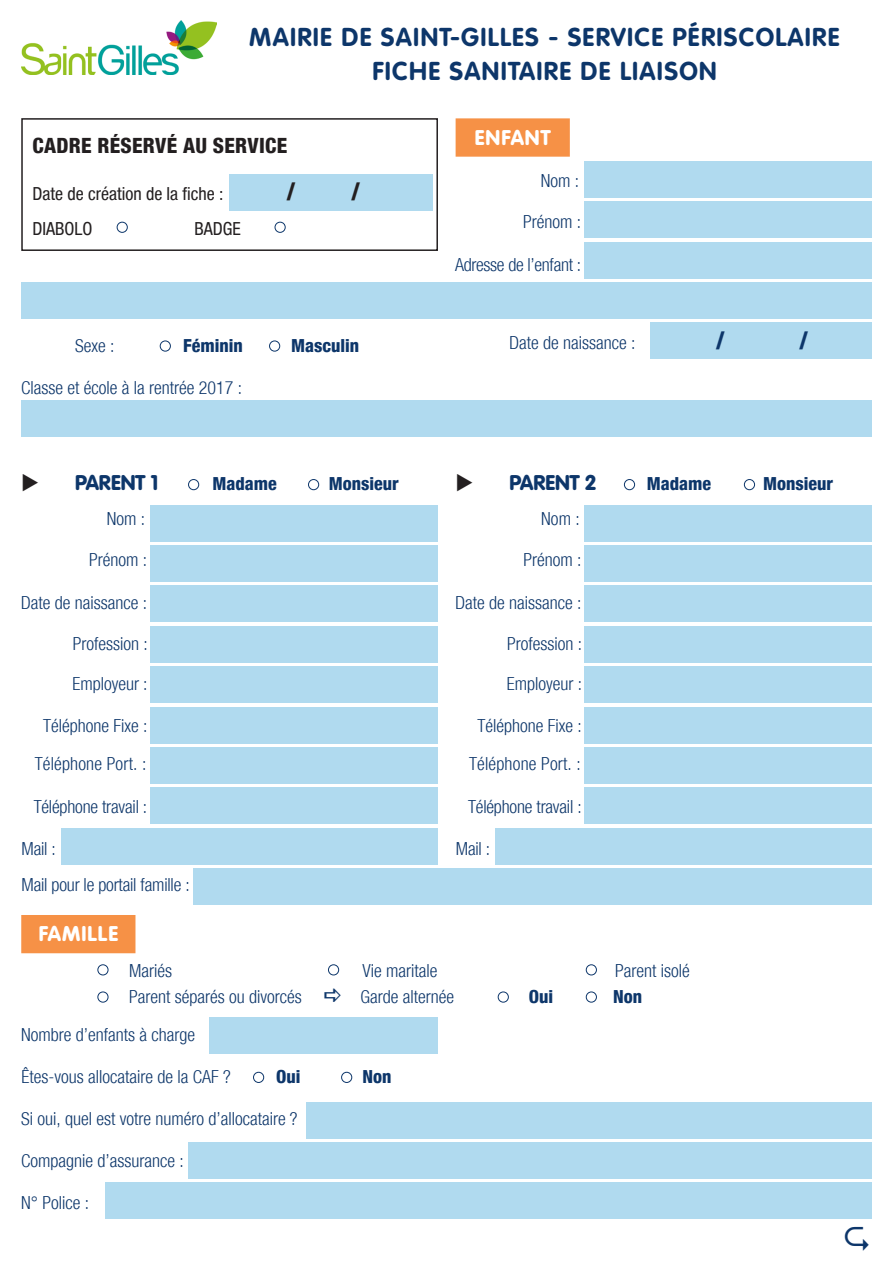
<style>
.page{position:relative;width:893px;height:1263px;background:#fff}
.page>*{position:absolute;margin:0;border:0;box-sizing:border-box;transform-origin:0 0}
.t1{font:700 25.5px "VAG Rounded";letter-spacing:.05em;color:#0d366a}
.t2{font:800 condensed 24px "Helvetica Neue LT Std";color:#0d366a}
.t3{font:800 condensed 24px "Helvetica Neue LT Std";color:#231f20}
.t4{font:800 condensed 21px "Helvetica Neue LT Std";letter-spacing:.015em;color:#231f20}
.t5{font:900 21px "VAG Rounded";color:#0d366a}
.t6{font:900 21px "VAG Rounded";letter-spacing:.05em;color:#fff}
.t7{font:300 condensed 18px "Helvetica Neue LT Std";color:#0d366a}
.t8{font:800 condensed 18px "Helvetica Neue LT Std";color:#0d366a}
.t9{font:condensed 18px "Helvetica Neue LT Std";color:#231f20}
</style>
<div class="page">
<div style="left:62px;top:828px;width:376px;height:36px;background:#b0daef"></div>
<div style="left:150px;top:505px;width:288px;height:36px;background:#b0daef"></div>
<div style="left:150px;top:545px;width:288px;height:37px;background:#b0daef"></div>
<div style="left:150px;top:586px;width:288px;height:36px;background:#b0daef"></div>
<div style="left:150px;top:626px;width:288px;height:36px;background:#b0daef"></div>
<div style="left:150px;top:667px;width:288px;height:36px;background:#b0daef"></div>
<div style="left:150px;top:707px;width:288px;height:36px;background:#b0daef"></div>
<div style="left:150px;top:747px;width:288px;height:36px;background:#b0daef"></div>
<div style="left:150px;top:788px;width:288px;height:36px;background:#b0daef"></div>
<div style="left:651px;top:323px;width:221px;height:36px;background:#b0daef"></div>
<div style="left:456px;top:119px;width:113px;height:37px;background:#f69146"></div>
<div style="left:456px;top:118px;width:114px;height:39px;border:2px solid #f69146"></div>
<div style="left:584px;top:161px;width:288px;height:36px;background:#b0daef"></div>
<div style="left:584px;top:202px;width:288px;height:36px;background:#b0daef"></div>
<div style="left:160px;top:341px;width:11px;height:10px;border:1px solid #0d366a;border-radius:50%"></div>
<div style="left:269px;top:341px;width:11px;height:10px;border:1px solid #0d366a;border-radius:50%"></div>
<div style="left:584px;top:242px;width:288px;height:36px;background:#b0daef"></div>
<img style="left:21px;top:21px;width:196px;height:53px">
<div style="left:21px;top:282px;width:851px;height:36px;background:#b0daef"></div>
<div style="left:21px;top:401px;width:851px;height:36px;background:#b0daef"></div>
<div style="left:496px;top:828px;width:376px;height:36px;background:#b0daef"></div>
<div style="left:584px;top:505px;width:288px;height:36px;background:#b0daef"></div>
<div style="left:584px;top:545px;width:288px;height:37px;background:#b0daef"></div>
<div style="left:584px;top:586px;width:288px;height:36px;background:#b0daef"></div>
<div style="left:584px;top:626px;width:288px;height:36px;background:#b0daef"></div>
<div style="left:584px;top:667px;width:288px;height:36px;background:#b0daef"></div>
<div style="left:584px;top:707px;width:288px;height:36px;background:#b0daef"></div>
<div style="left:584px;top:747px;width:288px;height:36px;background:#b0daef"></div>
<div style="left:584px;top:788px;width:288px;height:36px;background:#b0daef"></div>
<div style="left:624px;top:479px;width:11px;height:11px;border:1px solid #0d366a;border-radius:50%"></div>
<div style="left:744px;top:479px;width:11px;height:11px;border:1px solid #0d366a;border-radius:50%"></div>
<div style="left:188px;top:479px;width:11px;height:11px;border:1px solid #0d366a;border-radius:50%"></div>
<div style="left:308px;top:479px;width:11px;height:11px;border:1px solid #0d366a;border-radius:50%"></div>
<div style="left:193px;top:868px;width:679px;height:36px;background:#b0daef"></div>
<div style="left:22px;top:916px;width:113px;height:36px;background:#f69146"></div>
<div style="left:21px;top:915px;width:114px;height:38px;border:2px solid #f69146"></div>
<div style="left:306px;top:1102px;width:566px;height:36px;background:#b0daef"></div>
<div style="left:209px;top:1017px;width:229px;height:36px;background:#b0daef"></div>
<div style="left:253px;top:1072px;width:11px;height:11px;border:1px solid #0d366a;border-radius:50%"></div>
<div style="left:341px;top:1072px;width:11px;height:11px;border:1px solid #0d366a;border-radius:50%"></div>
<div style="left:188px;top:1142px;width:684px;height:36px;background:#b0daef"></div>
<div style="left:498px;top:991px;width:11px;height:11px;border:1px solid #0d366a;border-radius:50%"></div>
<div style="left:586px;top:991px;width:11px;height:11px;border:1px solid #0d366a;border-radius:50%"></div>
<div style="left:586px;top:964px;width:11px;height:11px;border:1px solid #0d366a;border-radius:50%"></div>
<div style="left:328px;top:964px;width:11px;height:11px;border:1px solid #0d366a;border-radius:50%"></div>
<div style="left:97px;top:964px;width:11px;height:11px;border:1px solid #0d366a;border-radius:50%"></div>
<div style="left:97px;top:991px;width:11px;height:11px;border:1px solid #0d366a;border-radius:50%"></div>
<div style="left:105px;top:1183px;width:767px;height:36px;background:#b0daef"></div>
<div style="left:21px;top:118px;width:417px;height:133px;border:2px solid #231f20"></div>
<div style="left:229px;top:174px;width:204px;height:36px;background:#b0daef"></div>
<div style="left:117px;top:222px;width:11px;height:11px;border:1px solid #0d366a;border-radius:50%"></div>
<div style="left:275px;top:222px;width:11px;height:11px;border:1px solid #0d366a;border-radius:50%"></div>
<p class="t1" style="left:249px;top:22px;width:592px">MAIRIE DE SAINT-GILLES - SERVICE PÉRISCOLAIRE</p>
<p class="t1" style="left:372px;top:56px;width:346px">FICHE SANITAIRE DE LIAISON</p>
<p class="t4" style="left:33px;top:133px;width:256px">CADRE RÉSERVÉ AU SERVICE</p>
<p class="t9" style="left:32px;top:183px;width:193px">Date de création de la fiche :</p>
<p class="t3" style="left:287px;top:177px;width:10px">/</p>
<p class="t3" style="left:351px;top:177px;width:10px">/</p>
<p class="t9" style="left:32px;top:218px;width:62px">DIABOLO</p>
<p class="t9" style="left:194px;top:218px;width:48px">BADGE</p>
<p class="t6" style="left:475px;top:125px;width:77px">ENFANT</p>
<p class="t7" style="left:541px;top:170px;width:40px">Nom :</p>
<p class="t7" style="left:523px;top:212px;width:59px">Prénom :</p>
<p class="t7" style="left:455px;top:254px;width:128px">Adresse de l’enfant :</p>
<p class="t7" style="left:75px;top:335px;width:41px">Sexe :</p>
<p class="t8" style="left:183px;top:334px;width:61px">Féminin</p>
<p class="t8" style="left:291px;top:334px;width:70px">Masculin</p>
<p class="t7" style="left:509px;top:333px;width:127px">Date de naissance :</p>
<p class="t2" style="left:716px;top:326px;width:10px">/</p>
<p class="t2" style="left:799px;top:326px;width:10px">/</p>
<p class="t7" style="left:21px;top:377px;width:222px">Classe et école à la rentrée 2017 :</p>
<p class="t5" style="left:75px;top:470px;width:84px">PARENT 1</p>
<p class="t8" style="left:212px;top:473px;width:66px">Madame</p>
<p class="t8" style="left:329px;top:473px;width:72px">Monsieur</p>
<p class="t7" style="left:107px;top:508px;width:40px">Nom :</p>
<p class="t7" style="left:89px;top:549px;width:59px">Prénom :</p>
<p class="t7" style="left:21px;top:592px;width:127px">Date de naissance :</p>
<p class="t7" style="left:73px;top:634px;width:76px">Profession :</p>
<p class="t7" style="left:72px;top:673px;width:77px">Employeur :</p>
<p class="t7" style="left:43px;top:716px;width:106px">Téléphone Fixe :</p>
<p class="t7" style="left:35px;top:754px;width:113px">Téléphone Port. :</p>
<p class="t7" style="left:34px;top:796px;width:115px">Téléphone travail :</p>
<p class="t7" style="left:21px;top:838px;width:36px">Mail :</p>
<p class="t5" style="left:510px;top:470px;width:88px">PARENT 2</p>
<p class="t8" style="left:647px;top:473px;width:66px">Madame</p>
<p class="t8" style="left:763px;top:473px;width:72px">Monsieur</p>
<p class="t7" style="left:541px;top:508px;width:40px">Nom :</p>
<p class="t7" style="left:524px;top:549px;width:59px">Prénom :</p>
<p class="t7" style="left:456px;top:592px;width:127px">Date de naissance :</p>
<p class="t7" style="left:507px;top:634px;width:76px">Profession :</p>
<p class="t7" style="left:507px;top:673px;width:77px">Employeur :</p>
<p class="t7" style="left:478px;top:716px;width:106px">Téléphone Fixe :</p>
<p class="t7" style="left:469px;top:754px;width:113px">Téléphone Port. :</p>
<p class="t7" style="left:468px;top:796px;width:115px">Téléphone travail :</p>
<p class="t7" style="left:456px;top:838px;width:36px">Mail :</p>
<p class="t7" style="left:21px;top:874px;width:170px">Mail pour le portail famille :</p>
<p class="t6" style="left:39px;top:921px;width:81px">FAMILLE</p>
<p class="t7" style="left:129px;top:960px;width:45px">Mariés</p>
<p class="t7" style="left:363px;top:960px;width:76px">Vie maritale</p>
<p class="t7" style="left:615px;top:960px;width:76px">Parent isolé</p>
<p class="t7" style="left:129px;top:986px;width:174px">Parent séparés ou divorcés</p>
<p class="t7" style="left:361px;top:986px;width:95px">Garde alternée</p>
<p class="t8" style="left:529px;top:985px;width:26px">Oui</p>
<p class="t8" style="left:613px;top:985px;width:31px">Non</p>
<p class="t7" style="left:21px;top:1024px;width:175px">Nombre d’enfants à charge</p>
<p class="t7" style="left:21px;top:1066px;width:211px">Êtes-vous allocataire de la CAF ?</p>
<p class="t8" style="left:276px;top:1065px;width:26px">Oui</p>
<p class="t8" style="left:363px;top:1065px;width:31px">Non</p>
<p class="t7" style="left:21px;top:1108px;width:278px">Si oui, quel est votre numéro d’allocataire ?</p>
<p class="t7" style="left:21px;top:1150px;width:164px">Compagnie d’assurance :</p>
<p class="t7" style="left:21px;top:1192px;width:69px">N° Police :</p>
</div>
